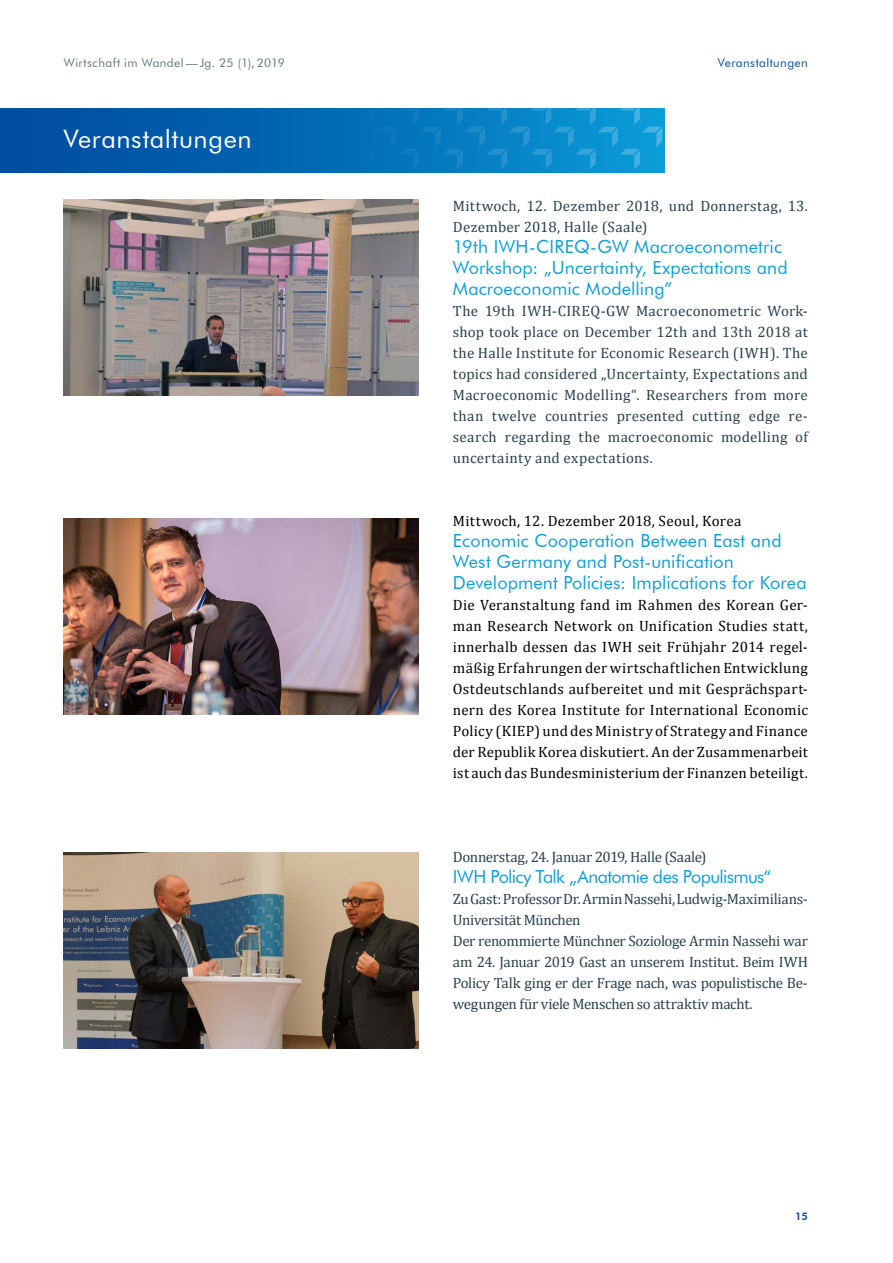
<style>
.page{position:relative;width:893px;height:1263px;background:#fff}
.page>*{position:absolute;margin:0;border:0;box-sizing:border-box;transform-origin:0 0}
.t1{font:25.5px "Futura BT";letter-spacing:.025em;color:#fff}
.t2{font:18px/21px "Futura BT";letter-spacing:.005em;color:#0c9eda}
.t3{font:18px "Futura BT";letter-spacing:-.035em;color:#0c9eda}
.t4{font:15px/21px "Cambria";letter-spacing:-.01em;color:#29424e;text-align:justify}
.t5{font:15px/21px "Cambria";letter-spacing:.015em;color:#000;text-align:justify}
.t6{font:15px/21px "Cambria";letter-spacing:.015em;color:#29424e}
.t7{font:12px "Futura BT";letter-spacing:.035em;color:#5f7784}
.t8{font:12px "Futura BT";letter-spacing:.035em;color:#034ea2}
.t9{font:800 10.5px "Futura BT";color:#034ea2}
</style>
<div class="page">
<div style="left:0;top:109px;width:664px;height:64px;background:linear-gradient(to right,#00469c,#0997d4)"></div>
<svg style="left:33px;top:108px;width:629px;height:61px"></svg>
<img style="left:64px;top:200px;width:355px;height:195px">
<img style="left:64px;top:519px;width:355px;height:195px">
<img style="left:64px;top:853px;width:355px;height:195px">
<p class="t7" style="left:64px;top:55px;width:223px">Wirtschaft im Wandel—Jg. 25 (1), 2019</p>
<h1 class="t1" style="left:64px;top:123px;width:189px">Veranstaltungen</h1>
<p class="t8" style="left:718px;top:55px;width:92px">Veranstaltungen</p>
<p class="t6" style="left:453px;top:195px;width:357px">Mittwoch, 12. Dezember 2018, und Donnerstag, 13.<br>Dezember 2018, Halle (Saale)</p>
<p class="t2" style="left:453px;top:236px;width:336px">19th IWH-CIREQ-GW Macroeconometric<br>Workshop: „Uncertainty, Expectations and<br>Macroeconomic Modelling”</p>
<p class="t4" style="left:453px;top:300px;width:357px">The 19th IWH-CIREQ-GW Macroeconometric Work&shy;shop took place on December 12th and 13th 2018 at the Halle Institute for Economic Research (IWH). The topics had considered „Uncertainty, Expectations and Macroeconomic Modelling“. Researchers from more than twelve countries presented cutting edge re&shy;search regarding the macroeconomic modelling of uncertainty and expectations.</p>
<p class="t5" style="left:453px;top:510px;width:290px">Mittwoch, 12. Dezember 2018, Seoul, Korea</p>
<p class="t2" style="left:453px;top:530px;width:355px">Economic Cooperation Between East and<br>West Germany and Post-unification<br>Development Policies: Implications for Korea</p>
<p class="t5" style="left:453px;top:594px;width:357px">Die Veranstaltung fand im Rahmen des Korean Ger&shy;man Research Network on Unification Studies statt, innerhalb dessen das IWH seit Frühjahr 2014 regel&shy;mäßig Erfahrungen der wirtschaftlichen Entwicklung Ostdeutschlands aufbereitet und mit Gesprächspart&shy;nern des Korea Institute for International Economic Policy (KIEP) und des Ministry of Strategy and Finance der Republik Korea diskutiert. An der Zusammenarbeit ist auch das Bundesministerium der Finanzen beteiligt.</p>
<p class="t4" style="left:453px;top:846px;width:255px">Donnerstag, 24. Januar 2019, Halle (Saale)</p>
<p class="t3" style="left:453px;top:866px;width:320px">IWH Policy Talk „Anatomie des Populismus“</p>
<p class="t4" style="left:453px;top:888px;width:357px;text-align:left">Zu Gast: Professor Dr. Armin Nassehi, Ludwig-Maximilians-Universität München<br>Der renommierte Münchner Soziologe Armin Nassehi war am 24. Januar 2019 Gast an unserem Institut. Beim IWH Policy Talk ging er der Frage nach, was populistische Be&shy;wegungen für viele Menschen so attraktiv macht.</p>
<p class="t9" style="left:795px;top:1210px;width:14px">15</p>
</div>
